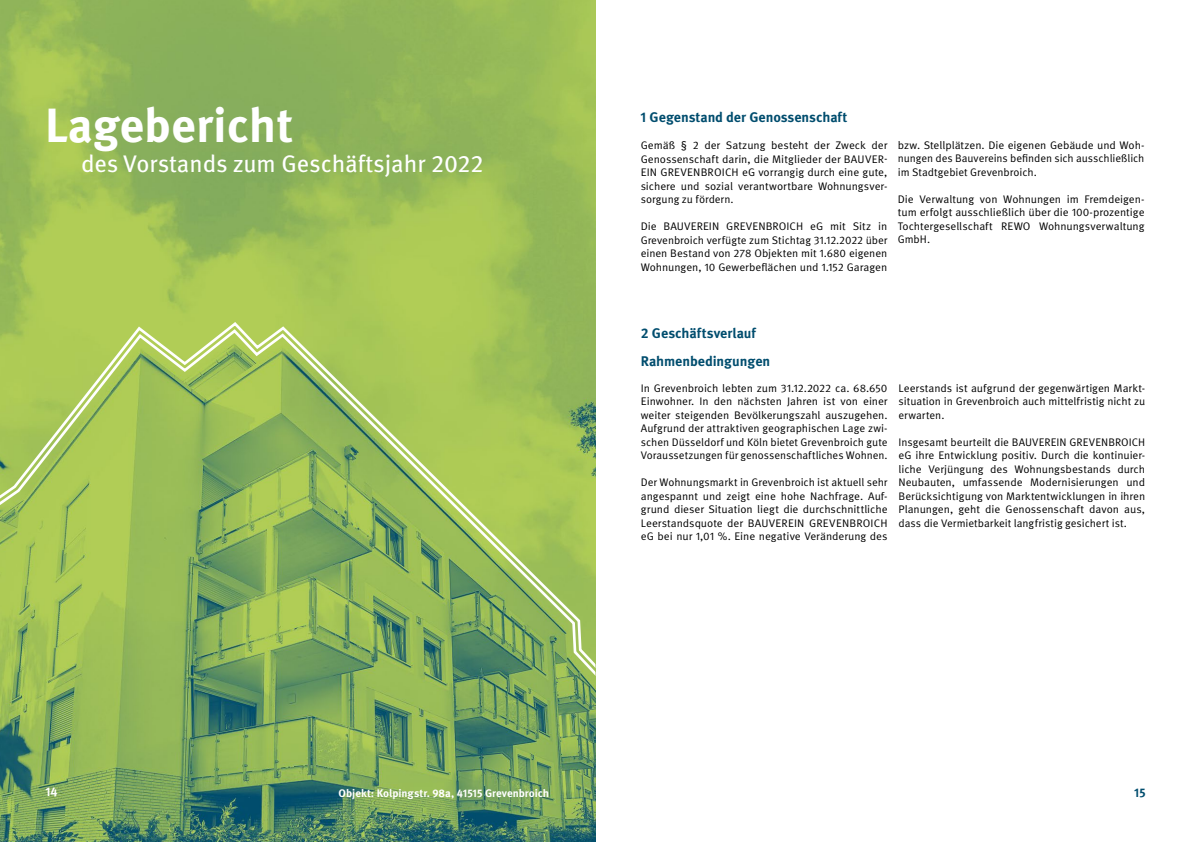
<style>
.page{position:relative;width:1191px;height:842px;background:#fff}
.page>*{position:absolute;margin:0;border:0;box-sizing:border-box;transform-origin:0 0}
.t1{font:700 48px "Meta Pro";color:#fff}
.t2{font:24px "Meta Pro";letter-spacing:-.005em;color:#fff}
.t3{font:700 14px/28px "Meta Pro";letter-spacing:-.005em;color:#004d6e}
.t4{font:700 12.5px "Meta Pro";color:#fff}
.t5{font:700 12.5px "Meta Pro";color:#004d6e}
.t6{font:11px/13.5px "Meta Pro";letter-spacing:-.005em;color:#000;text-align:justify}
.t7{font:700 11px "Meta Pro";letter-spacing:-.005em;color:#fff}
</style>
<div class="page">
<img style="left:0;top:0;width:595px;height:842px">
<svg style="left:0;top:327px;width:595px;height:357px;background:#99bb5b"></svg>
<h1 class="t1" style="left:45px;top:88px;width:250px">Lagebericht</h1>
<h2 class="t2" style="left:81px;top:145px;width:404px">des Vorstands zum Geschäftsjahr 2022</h2>
<p class="t3" style="left:640px;top:102px;width:208px">1 Gegenstand der Genossenschaft</p>
<p class="t6" style="left:640px;top:138px;width:248px">Gemäß § 2 der Satzung besteht der Zweck der Genossenschaft darin, die Mitglieder der BAUVER-EIN GREVENBROICH eG vorrangig durch eine gute, sichere und sozial verantwortbare Wohnungsver&shy;sorgung zu fördern.</p>
<p class="t6" style="left:640px;top:219px;width:248px">Die BAUVEREIN GREVENBROICH eG mit Sitz in Grevenbroich verfügte zum Stichtag 31.12.2022 über einen Bestand von 278 Objekten mit 1.680 eigenen Wohnungen, 10 Gewerbeflächen und 1.152 Garagen</p>
<p class="t6" style="left:897px;top:137px;width:248px">bzw. Stellplätzen. Die eigenen Gebäude und Woh&shy;nungen des Bauvereins befinden sich ausschließlich im Stadtgebiet Grevenbroich.</p>
<p class="t6" style="left:897px;top:191px;width:248px">Die Verwaltung von Wohnungen im Fremdeigen&shy;tum erfolgt ausschließlich über die 100-prozentige Tochtergesellschaft REWO Wohnungsverwaltung GmbH.</p>
<p class="t3" style="left:641px;top:318px;width:131px">2 Geschäftsverlauf<br>Rahmenbedingungen</p>
<p class="t6" style="left:641px;top:381px;width:248px">In Grevenbroich lebten zum 31.12.2022 ca. 68.650<br>Einwohner. In den nächsten Jahren ist von einer weiter steigenden Bevölkerungszahl auszugehen.<br>Aufgrund der attraktiven geographischen Lage zwi&shy;schen Düsseldorf und Köln bietet Grevenbroich gute Voraussetzungen für genossenschaftliches Wohnen.</p>
<p class="t6" style="left:641px;top:475px;width:248px">Der Wohnungsmarkt in Grevenbroich ist aktuell sehr angespannt und zeigt eine hohe Nachfrage. Auf&shy;grund dieser Situation liegt die durchschnittliche Leerstandsquote der BAUVEREIN GREVENBROICH eG bei nur 1,01 %. Eine negative Veränderung des</p>
<p class="t6" style="left:898px;top:381px;width:248px">Leerstands ist aufgrund der gegenwärtigen Markt&shy;situation in Grevenbroich auch mittelfristig nicht zu erwarten.</p>
<p class="t6" style="left:898px;top:435px;width:248px">Insgesamt beurteilt die BAUVEREIN GREVENBROICH eG ihre Entwicklung positiv. Durch die kontinuier&shy;liche Verjüngung des Wohnungsbestands durch Neubauten, umfassende Modernisierungen und Berücksichtigung von Marktentwicklungen in ihren Planungen, geht die Genossenschaft davon aus, dass die Vermietbarkeit langfristig gesichert ist.</p>
<p class="t4" style="left:45px;top:781px;width:14px">14</p>
<p class="t5" style="left:1134px;top:783px;width:13px">15</p>
<p class="t7" style="left:338px;top:784px;width:212px">Objekt: Kolpingstr. 98a, 41515 Grevenbroich</p>
</div>
